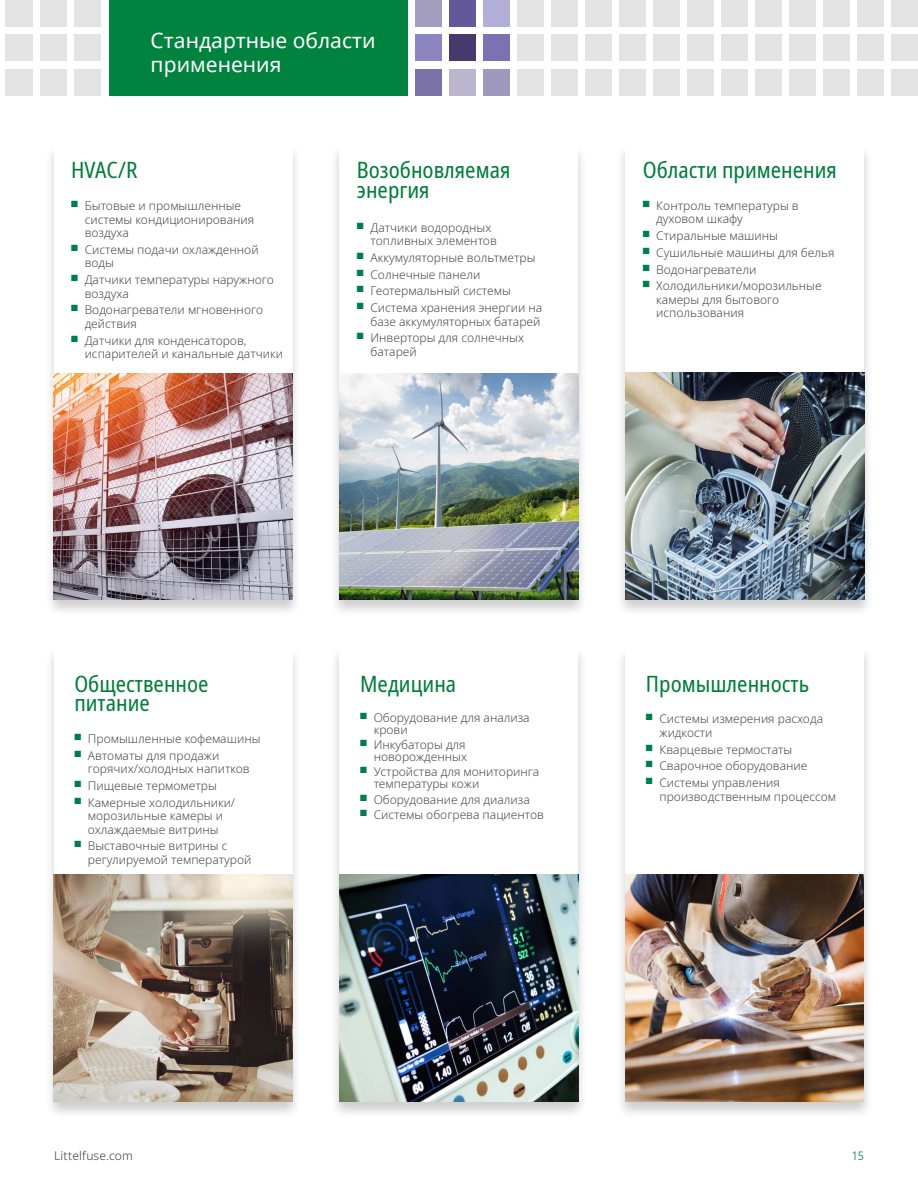
<style>
.page{position:relative;width:918px;height:1188px;background:#fff}
.page>*{position:absolute;margin:0;border:0;box-sizing:border-box;transform-origin:0 0}
.Page_Headers{font:condensed 22.5px/19.5px "Noto Sans";color:#007e3a}
.Table_text_bold{font:21px/24px "Noto Sans";color:#fff}
.t1{font:300 12px/13.5px "Noto Sans";color:#4a4a49}
.t2{font:300 12px "Noto Sans";letter-spacing:.02em;color:#3c3c3b}
.t3{font:12px "Noto Sans";color:#339861;scale:.92 1}
</style>
<div class="page">
<div style="left:109px;top:0;width:298px;height:95px;background:#00833e"></div>
<div style="left:75px;top:0;width:26px;height:27px;background:#e3e3e3"></div>
<div style="left:41px;top:0;width:26px;height:27px;background:#e3e3e3"></div>
<div style="left:6px;top:0;width:27px;height:27px;background:#e3e3e3"></div>
<div style="left:75px;top:35px;width:26px;height:26px;background:#e3e3e3"></div>
<div style="left:41px;top:35px;width:26px;height:26px;background:#e3e3e3"></div>
<div style="left:6px;top:35px;width:27px;height:26px;background:#e3e3e3"></div>
<div style="left:75px;top:69px;width:26px;height:26px;background:#e3e3e3"></div>
<div style="left:41px;top:69px;width:26px;height:26px;background:#e3e3e3"></div>
<div style="left:6px;top:69px;width:27px;height:26px;background:#e3e3e3"></div>
<div style="left:415px;top:0;width:26px;height:27px;background:#a39ebe"></div>
<div style="left:415px;top:35px;width:26px;height:26px;background:#8d85bf"></div>
<div style="left:415px;top:69px;width:26px;height:26px;background:#7a71a6"></div>
<div style="left:449px;top:0;width:26px;height:27px;background:#635899"></div>
<div style="left:449px;top:35px;width:26px;height:26px;background:#443a6e"></div>
<div style="left:449px;top:69px;width:26px;height:26px;background:#bbb6ce"></div>
<div style="left:483px;top:0;width:26px;height:27px;background:#b1aed7"></div>
<div style="left:483px;top:35px;width:26px;height:26px;background:#7b71b3"></div>
<div style="left:483px;top:69px;width:26px;height:26px;background:#9e99bc"></div>
<div style="left:518px;top:0;width:26px;height:27px;background:#e3e3e3"></div>
<div style="left:518px;top:35px;width:26px;height:26px;background:#e3e3e3"></div>
<div style="left:518px;top:69px;width:26px;height:26px;background:#e3e3e3"></div>
<div style="left:552px;top:0;width:26px;height:27px;background:#e3e3e3"></div>
<div style="left:552px;top:35px;width:26px;height:26px;background:#e3e3e3"></div>
<div style="left:552px;top:69px;width:26px;height:26px;background:#e3e3e3"></div>
<div style="left:586px;top:0;width:26px;height:27px;background:#e3e3e3"></div>
<div style="left:586px;top:35px;width:26px;height:26px;background:#e3e3e3"></div>
<div style="left:586px;top:69px;width:26px;height:26px;background:#e3e3e3"></div>
<div style="left:620px;top:0;width:26px;height:27px;background:#e3e3e3"></div>
<div style="left:620px;top:35px;width:26px;height:26px;background:#e3e3e3"></div>
<div style="left:620px;top:69px;width:26px;height:26px;background:#e3e3e3"></div>
<div style="left:654px;top:0;width:26px;height:27px;background:#e3e3e3"></div>
<div style="left:654px;top:35px;width:26px;height:26px;background:#e3e3e3"></div>
<div style="left:654px;top:69px;width:26px;height:26px;background:#e3e3e3"></div>
<div style="left:688px;top:0;width:26px;height:27px;background:#e3e3e3"></div>
<div style="left:688px;top:35px;width:26px;height:26px;background:#e3e3e3"></div>
<div style="left:688px;top:69px;width:26px;height:26px;background:#e3e3e3"></div>
<div style="left:722px;top:0;width:26px;height:27px;background:#e3e3e3"></div>
<div style="left:722px;top:35px;width:26px;height:26px;background:#e3e3e3"></div>
<div style="left:722px;top:69px;width:26px;height:26px;background:#e3e3e3"></div>
<div style="left:756px;top:0;width:26px;height:27px;background:#e3e3e3"></div>
<div style="left:756px;top:35px;width:26px;height:26px;background:#e3e3e3"></div>
<div style="left:756px;top:69px;width:26px;height:26px;background:#e3e3e3"></div>
<div style="left:790px;top:0;width:26px;height:27px;background:#e3e3e3"></div>
<div style="left:790px;top:35px;width:26px;height:26px;background:#e3e3e3"></div>
<div style="left:790px;top:69px;width:26px;height:26px;background:#e3e3e3"></div>
<div style="left:824px;top:0;width:26px;height:27px;background:#e3e3e3"></div>
<div style="left:824px;top:35px;width:26px;height:26px;background:#e3e3e3"></div>
<div style="left:824px;top:69px;width:26px;height:26px;background:#e3e3e3"></div>
<div style="left:858px;top:0;width:26px;height:27px;background:#e3e3e3"></div>
<div style="left:858px;top:35px;width:26px;height:26px;background:#e3e3e3"></div>
<div style="left:858px;top:69px;width:26px;height:26px;background:#e3e3e3"></div>
<div style="left:892px;top:0;width:26px;height:27px;background:#e3e3e3"></div>
<div style="left:892px;top:35px;width:26px;height:26px;background:#e3e3e3"></div>
<div style="left:892px;top:69px;width:26px;height:26px;background:#e3e3e3"></div>
<div style="left:616px;top:646px;width:258px;height:473px;background:#000;opacity:.2"></div>
<div style="left:626px;top:647px;width:238px;height:455px;background:#fff"></div>
<div style="left:44px;top:646px;width:258px;height:473px;background:#000;opacity:.2"></div>
<div style="left:54px;top:647px;width:238px;height:455px;background:#fff"></div>
<div style="left:44px;top:144px;width:258px;height:474px;background:#000;opacity:.2"></div>
<div style="left:54px;top:146px;width:238px;height:454px;background:#fff"></div>
<div style="left:330px;top:144px;width:258px;height:474px;background:#000;opacity:.2"></div>
<div style="left:340px;top:146px;width:238px;height:454px;background:#fff"></div>
<div style="left:616px;top:144px;width:258px;height:474px;background:#000;opacity:.2"></div>
<div style="left:626px;top:146px;width:238px;height:454px;background:#fff"></div>
<div style="left:330px;top:646px;width:258px;height:473px;background:#000;opacity:.2"></div>
<div style="left:340px;top:647px;width:238px;height:455px;background:#fff"></div>
<img style="left:340px;top:875px;width:238px;height:227px">
<img style="left:626px;top:874px;width:238px;height:228px">
<img style="left:340px;top:373px;width:238px;height:227px">
<img style="left:626px;top:373px;width:238px;height:227px">
<img style="left:54px;top:373px;width:238px;height:227px">
<img style="left:54px;top:875px;width:238px;height:227px">
<p class="Table_text_bold" style="left:151px;top:29px;width:227px">Стандартные области применения</p>
<p class="Page_Headers" style="left:71px;top:161px;width:68px">HVAC/R</p>
<p class="t1" style="left:85px;top:199px;width:171px;text-indent:-14px"><sup>■</sup> Бытовые и промышленные системы кондиционирования воздуха</p>
<p class="t1" style="left:85px;top:243px;width:176px;text-indent:-14px"><sup>■</sup> Системы подачи охлажденной воды</p>
<p class="t1" style="left:85px;top:273px;width:191px;text-indent:-14px"><sup>■</sup> Датчики температуры наружного воздуха</p>
<p class="t1" style="left:85px;top:304px;width:180px;text-indent:-14px"><sup>■</sup> Водонагреватели мгновенного действия</p>
<p class="t1" style="left:85px;top:334px;width:200px;text-indent:-14px"><sup>■</sup> Датчики для конденсаторов, испарителей и канальные датчики</p>
<p class="Page_Headers" style="left:357px;top:161px;width:155px">Возобновляемая энергия</p>
<p class="t1" style="left:370px;top:221px;width:128px;text-indent:-14px"><sup>■</sup> Датчики водородных топливных элементов</p>
<p class="t1" style="left:357px;top:251px;width:180px"><sup>■</sup> Аккумуляторные вольтметры</p>
<p class="t1" style="left:357px;top:268px;width:125px"><sup>■</sup> Солнечные панели</p>
<p class="t1" style="left:357px;top:285px;width:155px"><sup>■</sup> Геотермальный системы</p>
<p class="t1" style="left:357px;top:301px;width:187px;text-align:right"><sup>■</sup> Система хранения энергии на базе аккумуляторных батарей</p>
<p class="t1" style="left:370px;top:332px;width:155px;text-indent:-14px"><sup>■</sup> Инверторы для солнечных батарей</p>
<p class="Page_Headers" style="left:643px;top:161px;width:196px">Области применения</p>
<p class="t1" style="left:656px;top:199px;width:144px;text-indent:-14px"><sup>■</sup> Контроль температуры в духовом шкафу</p>
<p class="t1" style="left:643px;top:229px;width:137px"><sup>■</sup> Стиральные машины</p>
<p class="t1" style="left:643px;top:246px;width:193px"><sup>■</sup> Сушильные машины для белья</p>
<p class="t1" style="left:643px;top:263px;width:115px"><sup>■</sup> Водонагреватели</p>
<p class="t1" style="left:656px;top:280px;width:167px;text-indent:-14px"><sup>■</sup> Холодильники/морозильные камеры для бытового использования</p>
<p class="Page_Headers" style="left:74px;top:674px;width:136px">Общественное питание</p>
<p class="t1" style="left:74px;top:732px;width:188px"><sup>■</sup> Промышленные кофемашины</p>
<p class="t1" style="left:88px;top:749px;width:163px;text-indent:-14px"><sup>■</sup> Автоматы для продажи горячих/холодных напитков</p>
<p class="t1" style="left:74px;top:779px;width:144px"><sup>■</sup> Пищевые термометры</p>
<p class="t1" style="left:74px;top:796px;width:162px;text-align:center"><sup>■</sup> Камерные холодильники/ морозильные камеры и охлаждаемые витрины</p>
<p class="t1" style="left:88px;top:840px;width:165px;text-indent:-14px"><sup>■</sup> Выставочные витрины с регулируемой температурой</p>
<p class="Page_Headers" style="left:360px;top:674px;width:98px">Медицина</p>
<p class="t1" style="left:374px;top:712px;width:158px;line-height:12px;text-indent:-14px"><sup>■</sup> Оборудование для анализа крови</p>
<p class="t1" style="left:360px;top:739px;width:108px;line-height:12px;text-align:right"><sup>■</sup> Инкубаторы для новорожденных</p>
<p class="t1" style="left:374px;top:766px;width:167px;line-height:12px;text-indent:-14px"><sup>■</sup> Устройства для мониторинга температуры кожи</p>
<p class="t1" style="left:360px;top:793px;width:171px"><sup>■</sup> Оборудование для диализа</p>
<p class="t1" style="left:360px;top:808px;width:185px"><sup>■</sup> Системы обогрева пациентов</p>
<p class="Page_Headers" style="left:646px;top:674px;width:165px">Промышленность</p>
<p class="t1" style="left:659px;top:713px;width:165px;text-indent:-14px"><sup>■</sup> Системы измерения расхода жидкости</p>
<p class="t1" style="left:646px;top:743px;width:148px"><sup>■</sup> Кварцевые термостаты</p>
<p class="t1" style="left:646px;top:760px;width:163px"><sup>■</sup> Сварочное оборудование</p>
<p class="t1" style="left:659px;top:776px;width:178px;text-indent:-14px"><sup>■</sup> Системы управления производственным процессом</p>
<p class="t2" style="left:54px;top:1147px;width:80px">Littelfuse.com</p>
<p class="t3" style="left:852px;top:1148px;width:15px">15</p>
</div>
